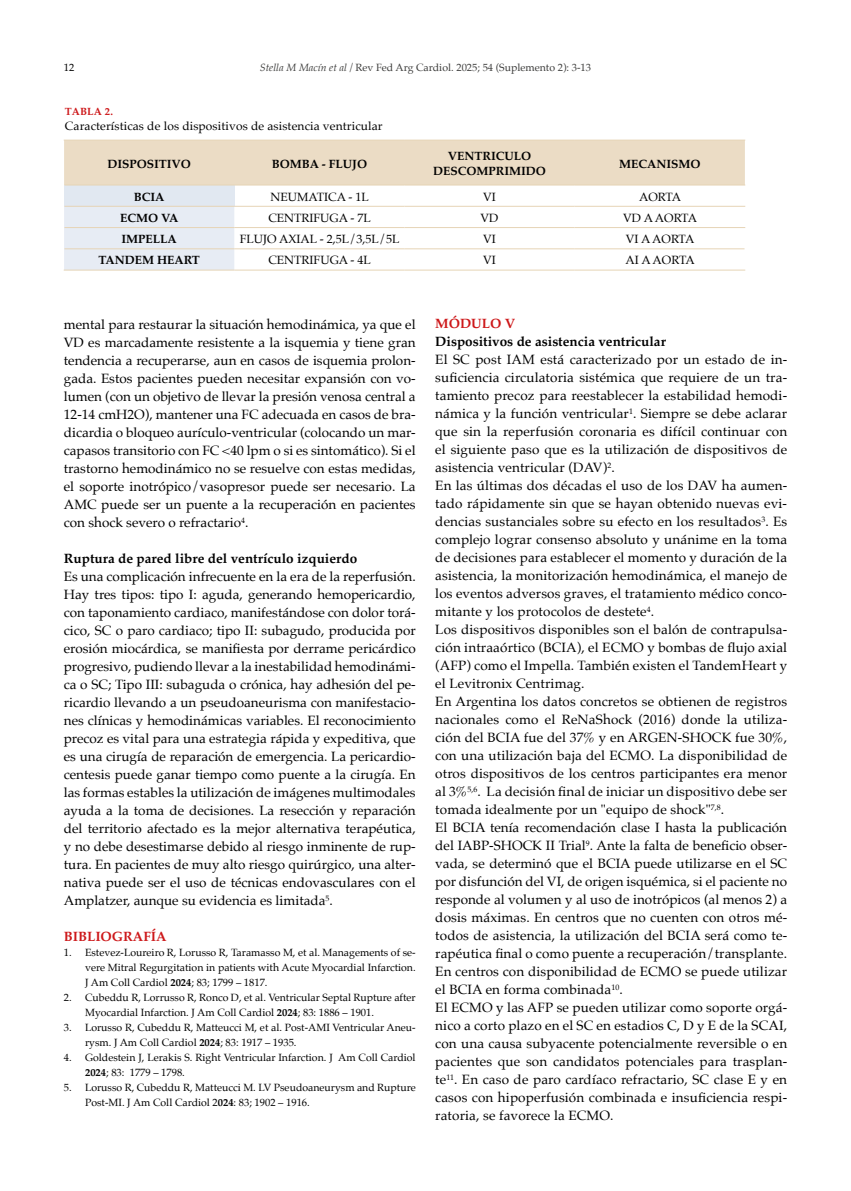
<style>
.page{position:relative;width:851px;height:1191px;background:#fff}
.page>*{position:absolute;margin:0;border:0;box-sizing:border-box;transform-origin:0 0}
.t1{font:13.5px/18px "Palatino";letter-spacing:.01em;color:#000;text-align:justify}
.t2{font:700 13.5px "Palatino";color:#000}
.t3{font:700 13.5px "Palatino";color:#cd1719}
.t4{font:12px "Palatino";color:#000}
.t5{font:700 12px/15px "Palatino";color:#000;text-align:center}
.t6{font:10.5px/15px "Palatino";color:#000}
.t7{font:10.5px "Palatino";color:#3c3c3b}
.t8{font:700 10.5px "Palatino";letter-spacing:.01em;color:#cd1719}
.s1{font-style:italic}
.s2{font-weight:700}
</style>
<div class="page">
<div style="left:64px;top:141px;width:680px;height:44px;background:#ebdcc5"></div>
<div style="left:64px;top:185px;width:170px;height:21px;background:#e1e8f1"></div>
<div style="left:64px;top:207px;width:170px;height:63px;background:#e7ecf4"></div>
<hr style="left:64px;top:185px;width:170px;height:1px;background:#e6d4b6">
<hr style="left:64px;top:248px;width:170px;height:1px;background:#e6d4b6">
<hr style="left:64px;top:270px;width:170px;height:1px;background:#e6d4b6">
<hr style="left:64px;top:140px;width:170px;height:1px;background:#e6d4b6">
<hr style="left:234px;top:140px;width:170px;height:1px;background:#e6d4b6">
<hr style="left:404px;top:140px;width:170px;height:1px;background:#e6d4b6">
<hr style="left:574px;top:140px;width:171px;height:1px;background:#e6d4b6">
<hr style="left:234px;top:185px;width:170px;height:1px;background:#e6d4b6">
<hr style="left:404px;top:185px;width:170px;height:1px;background:#e6d4b6">
<hr style="left:574px;top:185px;width:171px;height:1px;background:#e6d4b6">
<hr style="left:234px;top:248px;width:170px;height:1px;background:#e6d4b6">
<hr style="left:234px;top:270px;width:170px;height:1px;background:#e6d4b6">
<hr style="left:404px;top:248px;width:170px;height:1px;background:#e6d4b6">
<hr style="left:574px;top:248px;width:170px;height:1px;background:#e6d4b6">
<hr style="left:404px;top:270px;width:170px;height:1px;background:#e6d4b6">
<hr style="left:574px;top:270px;width:171px;height:1px;background:#e6d4b6">
<hr style="left:64px;top:206px;width:170px;height:1px;background:#e6d4b6">
<hr style="left:234px;top:206px;width:170px;height:1px;background:#e6d4b6">
<hr style="left:404px;top:206px;width:170px;height:1px;background:#e6d4b6">
<hr style="left:574px;top:206px;width:171px;height:1px;background:#e6d4b6">
<hr style="left:64px;top:227px;width:170px;height:1px;background:#e6d4b6">
<hr style="left:234px;top:227px;width:170px;height:1px;background:#e6d4b6">
<hr style="left:404px;top:227px;width:170px;height:1px;background:#e6d4b6">
<hr style="left:574px;top:227px;width:171px;height:1px;background:#e6d4b6">
<p class="t6" style="left:64px;top:60px;width:12px">12</p>
<p class="t7" style="left:260px;top:58px;width:332px"><span class="s1">Stella M Macín et al /</span> Rev Fed Arg Cardiol. 2025; 54 (Suplemento 2): 3-13</p>
<p class="t8" style="left:65px;top:102px;width:50px">TABLA 2.</p>
<p class="t4" style="left:65px;top:116px;width:319px">Características de los dispositivos de asistencia ventricular</p>
<p class="t5" style="left:107px;top:156px;width:85px">DISPOSITIVO</p>
<p class="t5" style="left:272px;top:156px;width:97px">BOMBA - FLUJO</p>
<p class="t5" style="left:433px;top:148px;width:114px">VENTRICULO<br>DESCOMPRIMIDO</p>
<p class="t5" style="left:619px;top:156px;width:83px">MECANISMO</p>
<p class="t5" style="left:134px;top:189px;width:32px">BCIA</p>
<p class="t4" style="left:270px;top:186px;width:100px">NEUMATICA - 1L</p>
<p class="t4" style="left:483px;top:186px;width:14px">VI</p>
<p class="t4" style="left:639px;top:186px;width:44px">AORTA</p>
<p class="t5" style="left:120px;top:210px;width:60px">ECMO VA</p>
<p class="t4" style="left:268px;top:208px;width:104px">CENTRIFUGA - 7L</p>
<p class="t4" style="left:480px;top:208px;width:19px">VD</p>
<p class="t4" style="left:623px;top:208px;width:75px">VD A AORTA</p>
<p class="t5" style="left:122px;top:231px;width:57px">IMPELLA</p>
<p class="t4" style="left:240px;top:229px;width:161px">FLUJO AXIAL - 2,5L/3,5L/5L</p>
<p class="t4" style="left:483px;top:229px;width:14px">VI</p>
<p class="t4" style="left:625px;top:229px;width:70px">VI A AORTA</p>
<p class="t5" style="left:98px;top:252px;width:103px">TANDEM HEART</p>
<p class="t4" style="left:268px;top:250px;width:104px">CENTRIFUGA - 4L</p>
<p class="t4" style="left:483px;top:250px;width:14px">VI</p>
<p class="t4" style="left:625px;top:250px;width:71px">AI A AORTA</p>
<p class="t1" style="left:64px;top:315px;width:353px">mental para restaurar la situación hemodinámica, ya que el VD es marcadamente resistente a la isquemia y tiene gran tendencia a recuperarse, aun en casos de isquemia prolon&shy;gada. Estos pacientes pueden necesitar expansión con vo&shy;lumen (con un objetivo de llevar la presión venosa central a 12-14 cmH2O), mantener una FC adecuada en casos de bra&shy;dicardia o bloqueo aurículo-ventricular (colocando un mar&shy;capasos transitorio con FC &lt;40 lpm o si es sintomático). Si el trastorno hemodinámico no se resuelve con estas medidas, el soporte inotrópico/vasopresor puede ser necesario. La AMC puede ser un puente a la recuperación en pacientes con shock severo o refractario<sup>4</sup>.</p>
<p class="t2" style="left:64px;top:547px;width:295px">Ruptura de pared libre del ventrículo izquierdo</p>
<p class="t1" style="left:64px;top:567px;width:353px">Es una complicación infrecuente en la era de la reperfusión.<br>Hay tres tipos: tipo I: aguda, generando hemopericardio, con taponamiento cardiaco, manifestándose con dolor torá&shy;cico, SC o paro cardiaco; tipo II: subagudo, producida por erosión miocárdica, se manifiesta por derrame pericárdico progresivo, pudiendo llevar a la inestabilidad hemodinámi&shy;ca o SC; Tipo III: subaguda o crónica, hay adhesión del pe&shy;ricardio llevando a un pseudoaneurisma con manifestacio&shy;nes clínicas y hemodinámicas variables. El reconocimiento precoz es vital para una estrategia rápida y expeditiva, que es una cirugía de reparación de emergencia. La pericardio&shy;centesis puede ganar tiempo como puente a la cirugía. En las formas estables la utilización de imágenes multimodales ayuda a la toma de decisiones. La resección y reparación del territorio afectado es la mejor alternativa terapéutica, y no debe desestimarse debido al riesgo inminente de rup&shy;tura. En pacientes de muy alto riesgo quirúrgico, una alter&shy;nativa puede ser el uso de técnicas endovasculares con el Amplatzer, aunque su evidencia es limitada<sup>5</sup>.</p>
<p class="t3" style="left:64px;top:925px;width:104px">BIBLIOGRAFÍA</p>
<p class="t6" style="left:85px;top:945px;width:332px;text-align:justify;text-indent:-21px">1. Estevez-Loureiro R, Lorusso R, Taramasso M, et al. Managements of se&shy;vere Mitral Regurgitation in patients with Acute Myocardial Infarction.<br>J Am Coll Cardiol <span class="s2">2024</span>; 83; 1799 – 1817.</p>
<p class="t6" style="left:85px;top:990px;width:332px;text-indent:-21px">2. Cubeddu R, Lorrusso R, Ronco D, et al. Ventricular Septal Rupture after<br>Myocardial Infarction. J Am Coll Cardiol <span class="s2">2024</span>; 83: 1886 – 1901.</p>
<p class="t6" style="left:85px;top:1020px;width:332px;text-indent:-21px">3. Lorusso R, Cubeddu R, Matteucci M, et al. Post-AMI Ventricular Aneu&shy;rysm. J Am Coll Cardiol <span class="s2">2024</span>; 83: 1917 – 1935.</p>
<p class="t6" style="left:85px;top:1050px;width:332px;text-indent:-21px">4. Goldestein J, Lerakis S. Right Ventricular Infarction. J Am Coll Cardiol<br><span class="s2">2024</span>; 83: 1779 – 1798.</p>
<p class="t6" style="left:85px;top:1080px;width:332px;text-indent:-21px">5. Lorusso R, Cubeddu R, Matteucci M. LV Pseudoaneurysm and Rupture<br>Post-MI. J Am Coll Cardiol 2<span class="s2">024</span>: 83; 1902 – 1916.</p>
<p class="t3" style="left:435px;top:312px;width:81px">MÓDULO V</p>
<p class="t2" style="left:435px;top:330px;width:232px">Dispositivos de asistencia ventricular</p>
<p class="t1" style="left:435px;top:350px;width:353px;text-align:left">El SC post IAM está caracterizado por un estado de in&shy;suficiencia circulatoria sistémica que requiere de un tra&shy;tamiento precoz para reestablecer la estabilidad hemodi&shy;námica y la función ventricular<sup>1</sup>. Siempre se debe aclarar que sin la reperfusión coronaria es difícil continuar con el siguiente paso que es la utilización de dispositivos de asistencia ventricular (DAV)<sup>2</sup>.<br>En las últimas dos décadas el uso de los DAV ha aumen&shy;tado rápidamente sin que se hayan obtenido nuevas evi&shy;dencias sustanciales sobre su efecto en los resultados<sup>3</sup>. Es complejo lograr consenso absoluto y unánime en la toma de decisiones para establecer el momento y duración de la asistencia, la monitorización hemodinámica, el manejo de los eventos adversos graves, el tratamiento médico conco&shy;mitante y los protocolos de destete<sup>4</sup>.<br>Los dispositivos disponibles son el balón de contrapulsa&shy;ción intraaórtico (BCIA), el ECMO y bombas de flujo axial (AFP) como el Impella. También existen el TandemHeart y el Levitronix Centrimag.<br>En Argentina los datos concretos se obtienen de registros nacionales como el ReNaShock (2016) donde la utiliza&shy;ción del BCIA fue del 37% y en ARGEN-SHOCK fue 30%, con una utilización baja del ECMO. La disponibilidad de otros dispositivos de los centros participantes era menor al 3%<sup>5,6</sup>. La decisión final de iniciar un dispositivo debe ser tomada idealmente por un "equipo de shock"<sup>7,8</sup>.<br>El BCIA tenía recomendación clase I hasta la publicación del IABP-SHOCK II Trial<sup>9</sup>. Ante la falta de beneficio obser&shy;vada, se determinó que el BCIA puede utilizarse en el SC por disfunción del VI, de origen isquémica, si el paciente no responde al volumen y al uso de inotrópicos (al menos 2) a dosis máximas. En centros que no cuenten con otros mé&shy;todos de asistencia, la utilización del BCIA será como te&shy;rapéutica final o como puente a recuperación/transplante.<br>En centros con disponibilidad de ECMO se puede utilizar el BCIA en forma combinada<sup>10</sup>.<br>El ECMO y las AFP se pueden utilizar como soporte orgá&shy;nico a corto plazo en el SC en estadios C, D y E de la SCAI, con una causa subyacente potencialmente reversible o en pacientes que son candidatos potenciales para trasplan&shy;te<sup>11</sup>. En caso de paro cardíaco refractario, SC clase E y en casos con hipoperfusión combinada e insuficiencia respi&shy;ratoria, se favorece la ECMO.</p>
</div>
